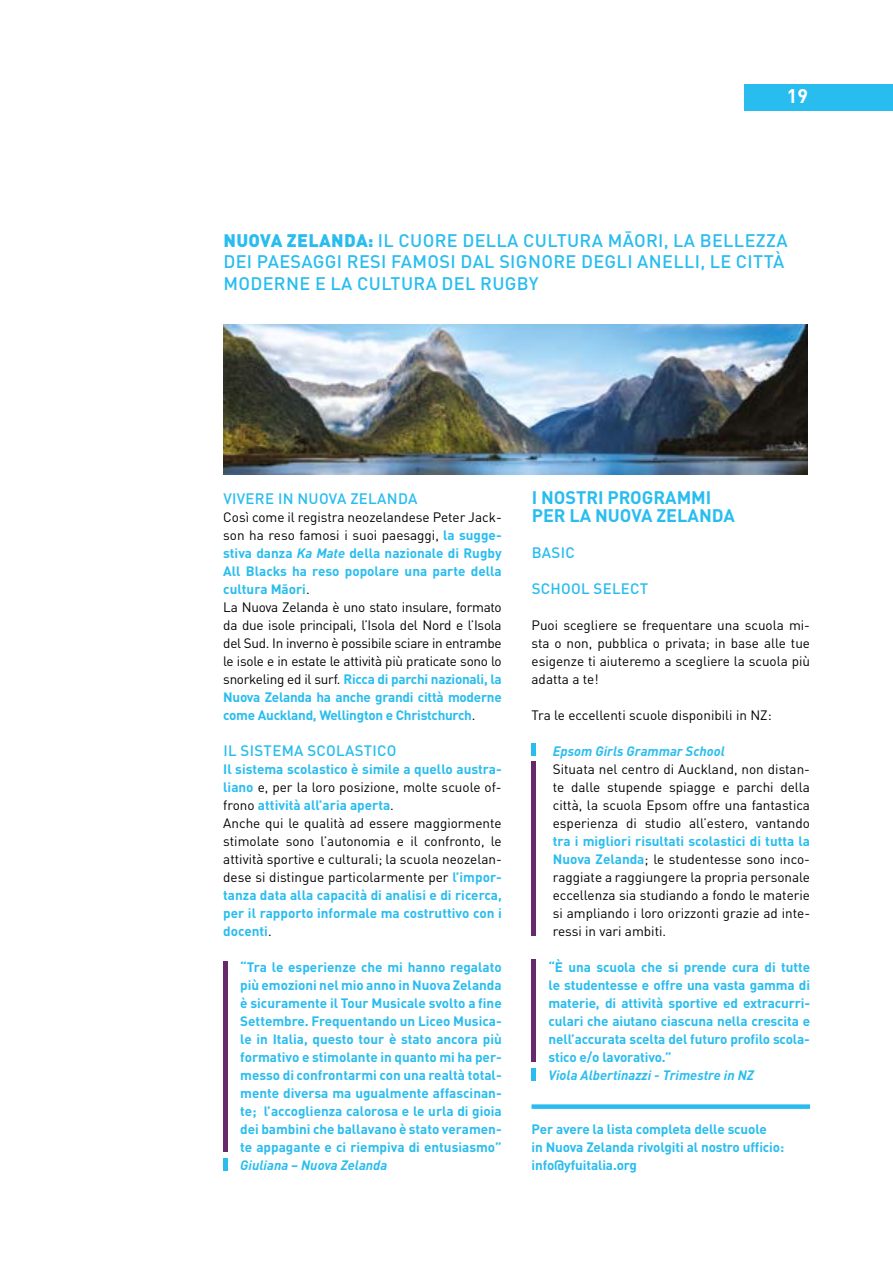
<style>
.page{position:relative;width:893px;height:1263px;background:#fff}
.page>*{position:absolute;margin:0;border:0;box-sizing:border-box;transform-origin:0 0}
.t1{font:700 19.5px "DIN Pro";color:#fff}
.t2{font:500 18px/21.6px "DIN Pro";letter-spacing:.02em;color:#29bdef}
.t3{font:700 18px/18px "DIN Pro";color:#29bdef}
.t4{font:500 15px "DIN Pro";letter-spacing:.02em;color:#29bdef}
.t5{font:13.5px/18px "DIN Pro";color:#000;text-align:justify}
.t6{font:700 13.5px/18px "DIN Pro";letter-spacing:-.01em;color:#29bdef;text-align:justify}
.t7{font:13.5px/18px "DIN Pro";letter-spacing:-.02em;color:#000}
.t8{font:italic 700 13.5px "DIN Pro";color:#29bdef}
.s1{font-weight:900}
.s2{font-weight:700;color:#29bdef}
.s3{font-weight:700;font-style:italic;color:#29bdef}
</style>
<div class="page">
<div style="left:744px;top:84px;width:149px;height:26px;background:#29bdef"></div>
<div style="left:531px;top:1104px;width:279px;height:5px;background:#29bdef"></div>
<img style="left:223px;top:324px;width:585px;height:150px">
<div style="left:531px;top:960px;width:5px;height:102px;background:#66296b"></div>
<div style="left:223px;top:961px;width:5px;height:191px;background:#66296b"></div>
<div style="left:531px;top:762px;width:5px;height:174px;background:#66296b"></div>
<div style="left:531px;top:1068px;width:5px;height:12px;background:#29bdef"></div>
<div style="left:223px;top:1158px;width:5px;height:12px;background:#29bdef"></div>
<div style="left:531px;top:744px;width:5px;height:12px;background:#29bdef"></div>
<h1 class="t1" style="left:787px;top:80px;width:23px">19</h1>
<h2 class="t2" style="left:223px;top:228px;width:566px"><span class="s1">NUOVA ZELANDA:</span> IL CUORE DELLA CULTURA MĀORI, LA BELLEZZA<br>DEI PAESAGGI RESI FAMOSI DAL SIGNORE DEGLI ANELLI, LE CITTÀ<br>MODERNE E LA CULTURA DEL RUGBY</h2>
<p class="t4" style="left:223px;top:486px;width:196px">VIVERE IN NUOVA ZELANDA</p>
<p class="t7" style="left:223px;top:508px;width:280px">Così come il registra neozelandese Peter Jack&shy;son ha reso famosi i suoi paesaggi, <span class="s2">la sugge&shy;stiva danza</span> <span class="s3">Ka Mate</span> <span class="s2">della nazionale di Rugby All Blacks ha reso popolare una parte della cultura Māori</span>.<br>La Nuova Zelanda è uno stato insulare, formato da due isole principali, l’Isola del Nord e l’Isola del Sud. In inverno è possibile sciare in entrambe le isole e in estate le attività più praticate sono lo snorkeling ed il surf. <span class="s2">Ricca di parchi nazionali, la Nuova Zelanda ha anche grandi città moderne come Auckland, Wellington e Christchurch</span>.</p>
<p class="t4" style="left:223px;top:738px;width:175px">IL SISTEMA SCOLASTICO</p>
<p class="t5" style="left:223px;top:760px;width:280px;text-align:left"><span class="s2">Il sistema scolastico è simile a quello austra&shy;liano</span> e, per la loro posizione, molte scuole of&shy;frono <span class="s2">attività all’aria aperta</span>.<br>Anche qui le qualità ad essere maggiormente stimolate sono l’autonomia e il confronto, le attività sportive e culturali; la scuola neozelan&shy;dese si distingue particolarmente per <span class="s2">l’impor&shy;tanza data alla capacità di analisi e di ricerca, per il rapporto informale ma costruttivo con i docenti</span>.</p>
<p class="t6" style="left:240px;top:956px;width:263px">“Tra le esperienze che mi hanno regalato più emozioni nel mio anno in Nuova Zelanda è sicuramente il Tour Musicale svolto a fine Settembre. Frequentando un Liceo Musica&shy;le in Italia, questo tour è stato ancora più formativo e stimolante in quanto mi ha per&shy;messo di confrontarmi con una realtà total&shy;mente diversa ma ugualmente affascinan&shy;te; l’accoglienza calorosa e le urla di gioia dei bambini che ballavano è stato veramen&shy;te appagante e ci riempiva di entusiasmo”</p>
<p class="t8" style="left:240px;top:1154px;width:149px">Giuliana – Nuova Zelanda</p>
<h2 class="t3" style="left:532px;top:486px;width:205px">I NOSTRI PROGRAMMI<br>PER LA NUOVA ZELANDA</h2>
<p class="t4" style="left:532px;top:540px;width:45px">BASIC</p>
<p class="t4" style="left:532px;top:576px;width:118px">SCHOOL SELECT</p>
<p class="t5" style="left:531px;top:616px;width:280px">Puoi scegliere se frequentare una scuola mi&shy;sta o non, pubblica o privata; in base alle tue esigenze ti aiuteremo a scegliere la scuola più adatta a te!</p>
<p class="t5" style="left:531px;top:706px;width:242px">Tra le eccellenti scuole disponibili in NZ:</p>
<p class="t8" style="left:553px;top:740px;width:174px">Epsom Girls Grammar School</p>
<p class="t5" style="left:553px;top:760px;width:259px">Situata nel centro di Auckland, non distan&shy;te dalle stupende spiagge e parchi della città, la scuola Epsom offre una fantastica esperienza di studio all’estero, vantando</p>
<p class="t5" style="left:553px;top:832px;width:259px"><span class="s2">tra i migliori risultati scolastici di tutta la Nuova Zelanda</span>; le studentesse sono inco&shy;raggiate a raggiungere la propria personale eccellenza sia studiando a fondo le materie si ampliando i loro orizzonti grazie ad inte&shy;ressi in vari ambiti.</p>
<p class="t6" style="left:549px;top:956px;width:263px">“È una scuola che si prende cura di tutte le studentesse e offre una vasta gamma di materie, di attività sportive ed extracurri&shy;culari che aiutano ciascuna nella crescita e nell’accurata scelta del futuro profilo scola&shy;stico e/o lavorativo.”</p>
<p class="t8" style="left:549px;top:1064px;width:207px">Viola Albertinazzi - Trimestre in NZ</p>
<p class="t6" style="left:531px;top:1118px;width:254px;text-align:left">Per avere la lista completa delle scuole<br>in Nuova Zelanda rivolgiti al nostro ufficio: info@yfuitalia.org</p>
</div>
